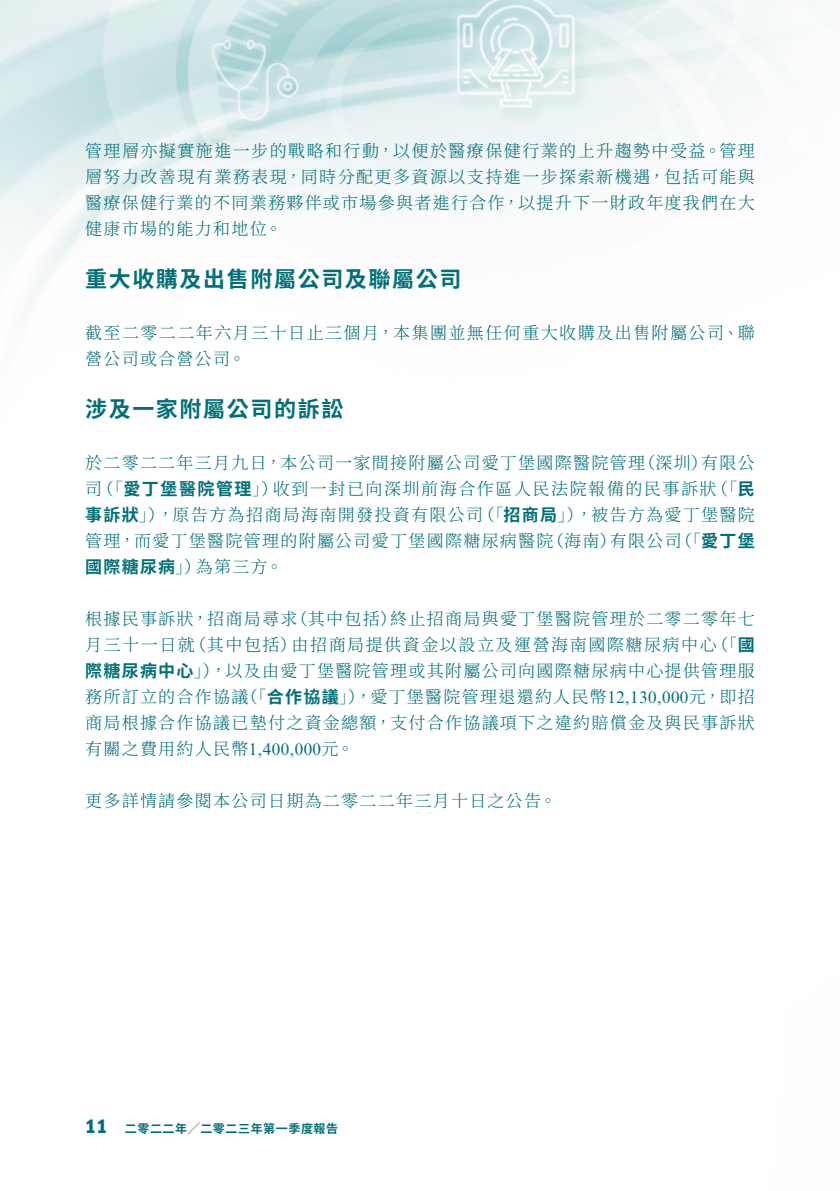
<style>
.page{position:relative;width:840px;height:1191px;background:#fff}
.page>*{position:absolute;margin:0;border:0;box-sizing:border-box;transform-origin:0 0}
.Heading_1{font:700 22px "Source Han Sans TC";letter-spacing:.075em;color:#007078}
.t1{font:20px "Meta Black Lf";color:#007078}
.Body_Text{font:300 17px/26px "Source Han Serif TC";letter-spacing:.075em;color:#007078}
.Body_Text-2{font:700 17px "Source Han Sans TC";letter-spacing:.075em;color:#007078}
.t2{font:700 12px "Source Han Sans TC";letter-spacing:.05em;color:#007078}
.s1{font-family:"Source Han Serif TC";font-weight:300}
.s2{font-family:"Source Han Sans TC";font-weight:700}
.s3{font-family:"Times New Roman MT Std";font-weight:400}
</style>
<div class="page">
<img style="left:0;top:0;width:770px;height:298px">
<p class="Body_Text" style="left:85px;top:138px;width:671px;text-align:justify">管理層亦擬實施進一步的戰略和行動，以便於醫療保健行業的上升趨勢中受益。管理層努力改善現有業務表現，同時分配更多資源以支持進一步探索新機遇，包括可能與醫療保健行業的不同業務夥伴或市場參與者進行合作，以提升下一財政年度我們在大健康市場的能力和地位。</p>
<p class="Heading_1" style="left:85px;top:266px;width:377px">重大收購及出售附屬公司及聯屬公司</p>
<p class="Body_Text" style="left:85px;top:320px;width:671px">截至二零二二年六月三十日止三個月，本集團並無任何重大收購及出售附屬公司、聯營公司或合營公司。</p>
<p class="Heading_1" style="left:85px;top:396px;width:259px">涉及一家附屬公司的訴訟</p>
<p class="Body_Text" style="left:700px;top:450px;width:55px">有限公</p>
<p class="Body_Text" style="left:85px;top:450px;width:561px">於二零二二年三月九日，本公司一家間接附屬公司愛丁堡國際醫院管理</p>
<p class="Body_Text" style="left:638px;top:450px;width:71px">（深圳）</p>
<p class="Body_Text-2" style="left:97px;top:479px;width:183px"><span class="s1">（「</span>愛丁堡醫院管理<span class="s1">」）</span></p>
<p class="Body_Text" style="left:710px;top:476px;width:45px">（「<span class="s2">民</span></p>
<p class="Body_Text" style="left:273px;top:476px;width:445px">收到一封已向深圳前海合作區人民法院報備的民事訴狀</p>
<p class="Body_Text" style="left:85px;top:476px;width:18px">司</p>
<p class="Body_Text-2" style="left:85px;top:505px;width:81px">事訴狀<span class="s1">」）</span></p>
<p class="Body_Text" style="left:477px;top:502px;width:107px">（「<span class="s2">招商局</span>」）</p>
<p class="Body_Text" style="left:157px;top:502px;width:327px">，原告方為招商局海南開發投資有限公司</p>
<p class="Body_Text" style="left:575px;top:502px;width:180px">，被告方為愛丁堡醫院</p>
<p class="Body_Text-2" style="left:675px;top:531px;width:81px"><span class="s1">（「</span>愛丁堡</p>
<p class="Body_Text" style="left:196px;top:528px;width:359px;text-indent:-111px">管理，而愛丁堡醫院管理的附屬公司愛丁堡國際糖尿病醫院為第三方。</p>
<p class="Body_Text" style="left:546px;top:528px;width:71px">（海南）</p>
<p class="Body_Text" style="left:609px;top:528px;width:73px">有限公司</p>
<p class="Body_Text-2" style="left:85px;top:557px;width:118px">國際糖尿病<span class="s1">」）</span></p>
<p class="Body_Text" style="left:390px;top:606px;width:366px">終止招商局與愛丁堡醫院管理於二零二零年七</p>
<p class="Body_Text" style="left:291px;top:606px;width:107px">（其中包括）</p>
<p class="Body_Text" style="left:85px;top:606px;width:214px">根據民事訴狀，招商局尋求</p>
<p class="Body_Text" style="left:189px;top:632px;width:109px">（其中包括）</p>
<p class="Body_Text" style="left:85px;top:632px;width:111px">月三十一日就</p>
<p class="Body_Text" style="left:291px;top:632px;width:426px">由招商局提供資金以設立及運營海南國際糖尿病中心</p>
<p class="Body_Text" style="left:711px;top:632px;width:45px">（「<span class="s2">國</span></p>
<p class="Body_Text-2" style="left:85px;top:661px;width:136px">際糖尿病中心<span class="s1">」）</span></p>
<p class="Body_Text" style="left:210px;top:658px;width:546px">，以及由愛丁堡醫院管理或其附屬公司向國際糖尿病中心提供管理服</p>
<p class="Body_Text" style="left:241px;top:684px;width:125px">（「<span class="s2">合作協議</span>」）</p>
<p class="Body_Text" style="left:85px;top:684px;width:670px">務所訂立的合作協議<br>商局根據合作協議已墊付之資金總額，支付合作協議項下之違約賠償金及與民事訴狀有關之費用約人民幣<span class="s3">1,400,000</span>元。</p>
<p class="Body_Text" style="left:85px;top:788px;width:472px">更多詳情請參閱本公司日期為二零二二年三月十日之公告。</p>
<p class="Body_Text" style="left:355px;top:684px;width:401px">，愛丁堡醫院管理退還約人民幣<span class="s3">12,130,000</span>元，即招</p>
<p class="t1" style="left:85px;top:1114px;width:24px">11</p>
<p class="t2" style="left:125px;top:1121px;width:215px">二零二二年╱二零二三年第一季度報告</p>
</div>
